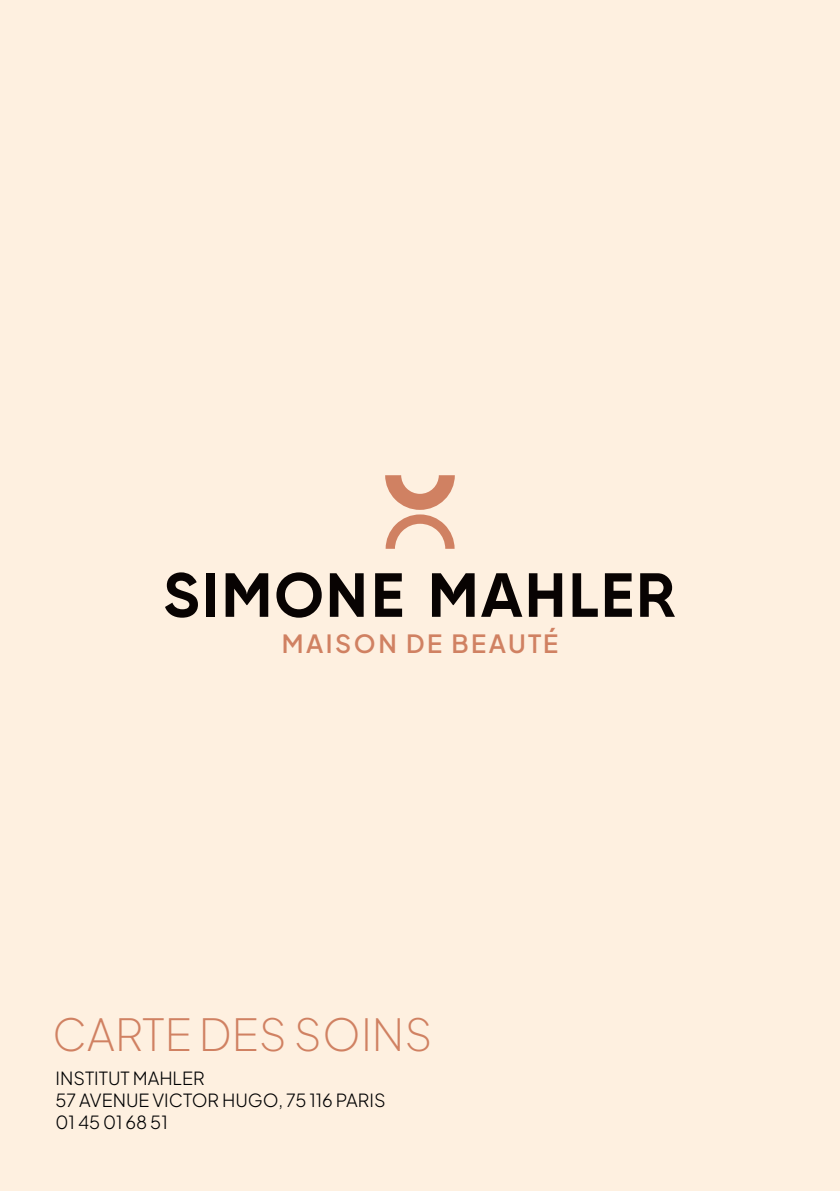
<style>
.page{position:relative;width:840px;height:1191px;background:#fff}
.page>*{position:absolute;margin:0;border:0;box-sizing:border-box;transform-origin:0 0}
.t1{font:200 44px "Plus Jakarta Sans";color:#d08162}
.t2{font:600 25px "Plus Jakarta Sans";letter-spacing:.1em;color:#d08162}
.t3{font:300 18px "Plus Jakarta Sans";color:#000001}
</style>
<div class="page">
<div style="left:0;top:0;width:839px;height:1191px;background:#fef0e0"></div>
<svg style="left:165px;top:572px;width:33px;height:45px"></svg>
<svg style="left:276px;top:572px;width:45px;height:45px"></svg>
<svg style="left:329px;top:573px;width:34px;height:44px"></svg>
<svg style="left:375px;top:573px;width:27px;height:44px"></svg>
<div style="left:206px;top:573px;width:9px;height:44px;background:#080302"></div>
<svg style="left:225px;top:573px;width:43px;height:44px"></svg>
<svg style="left:528px;top:573px;width:34px;height:44px"></svg>
<svg style="left:572px;top:573px;width:25px;height:44px"></svg>
<svg style="left:604px;top:573px;width:27px;height:44px"></svg>
<svg style="left:640px;top:573px;width:34px;height:44px"></svg>
<svg style="left:432px;top:573px;width:42px;height:44px"></svg>
<svg style="left:481px;top:573px;width:41px;height:44px"></svg>
<svg style="left:385px;top:475px;width:69px;height:74px"></svg>
<p class="t2" style="left:282px;top:622px;width:277px">MAISON DE BEAUTÉ</p>
<p class="t1" style="left:52px;top:999px;width:382px">CARTE DES SOINS</p>
<p class="t3" style="left:56px;top:1063px;width:151px">INSTITUT MAHLER</p>
<p class="t3" style="left:56px;top:1085px;width:331px">57 AVENUE VICTOR HUGO, 75 116 PARIS</p>
<p class="t3" style="left:56px;top:1107px;width:113px">01 45 01 68 51</p>
</div>
